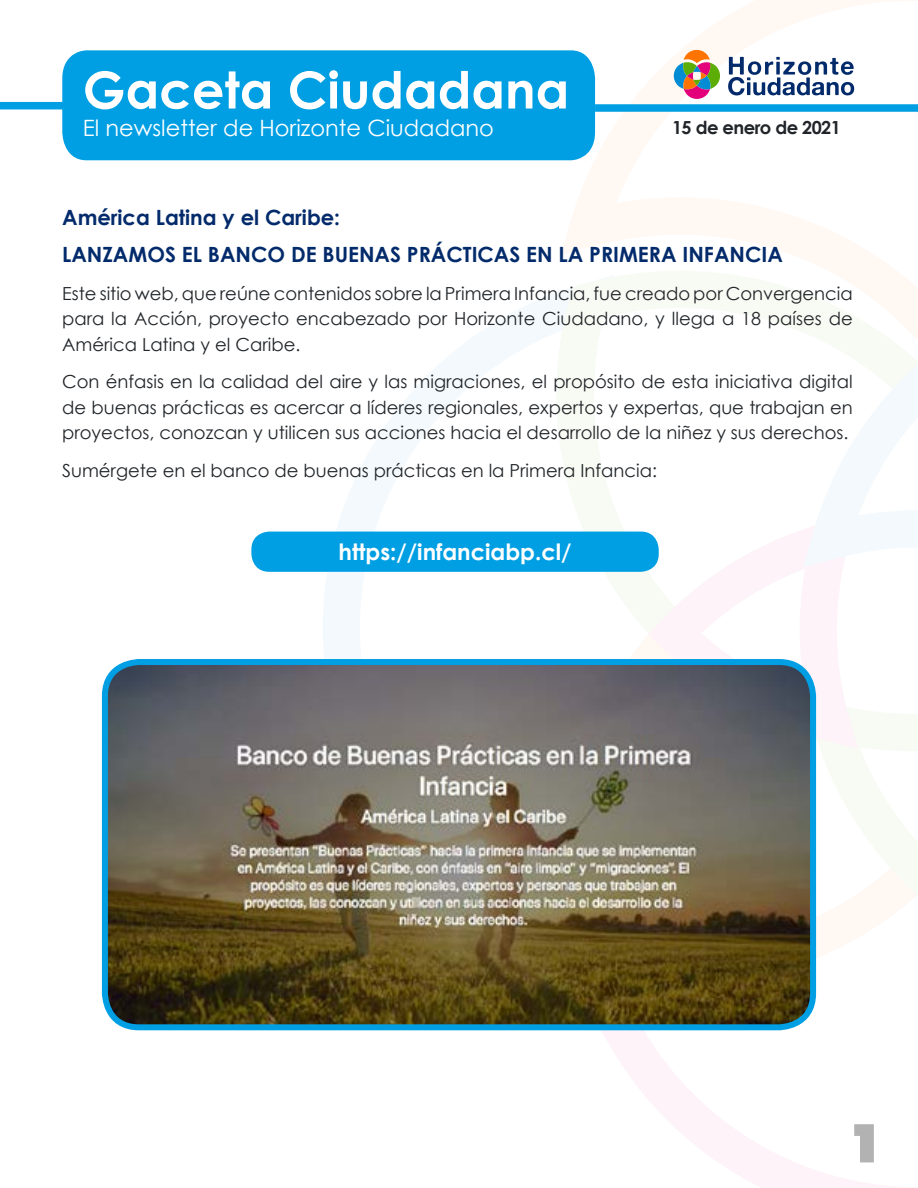
<style>
.page{position:relative;width:918px;height:1188px;background:#fff}
.page>*{position:absolute;margin:0;border:0;box-sizing:border-box;transform-origin:0 0}
.t1{font:700 51px "Century Gothic";color:#fff}
.t2{font:22.5px "Century Gothic";color:#fff}
.t3{font:700 22.5px "Century Gothic";color:#fff}
.t4{font:700 21px/37.5px "Century Gothic";color:#032b6b}
.t5{font:18px/25.5px "Century Gothic";color:#212529;text-align:justify}
.t6{font:700 18px "Century Gothic";letter-spacing:-.03em;color:#212529}
</style>
<div class="page">
<svg style="left:539px;top:987px;width:371px;height:201px"></svg>
<svg style="left:297px;top:302px;width:259px;height:357px"></svg>
<svg style="left:534px;top:0;width:371px;height:404px"></svg>
<svg style="left:556px;top:270px;width:228px;height:329px"></svg>
<svg style="left:622px;top:495px;width:162px;height:164px"></svg>
<svg style="left:784px;top:270px;width:134px;height:717px"></svg>
<svg style="left:59px;top:47px;width:540px;height:117px;background:#14a6e5"></svg>
<div style="left:0;top:102px;width:64px;height:7px;background:#009fe3"></div>
<div style="left:595px;top:104px;width:323px;height:8px;background:#009fe3"></div>
<svg style="left:728px;top:57px;width:126px;height:38px"></svg>
<svg style="left:672px;top:49px;width:49px;height:51px"></svg>
<div style="left:251px;top:532px;width:408px;height:40px;background:#009fe3;border-radius:18px"></div>
<svg style="left:854px;top:1124px;width:20px;height:38px"></svg>
<img style="left:109px;top:662px;width:704px;height:365px">
<div style="left:102px;top:659px;width:714px;height:371px;border:6px solid #009fe3;border-radius:34px"></div>
<h1 class="t1" style="left:83px;top:51px;width:488px">Gaceta Ciudadana</h1>
<p class="t2" style="left:83px;top:112px;width:413px">El newsletter de Horizonte Ciudadano</p>
<p class="t6" style="left:672px;top:114px;width:170px">15 de enero de 2021</p>
<p class="t4" style="left:62px;top:197px;width:722px">América Latina y el Caribe:<br>LANZAMOS EL BANCO DE BUENAS PRÁCTICAS EN LA PRIMERA INFANCIA</p>
<p class="t5" style="left:62px;top:280px;width:792px">Este sitio web, que reúne contenidos sobre la Primera Infancia, fue creado por Convergencia para la Acción, proyecto encabezado por Horizonte Ciudadano, y llega a 18 países de América Latina y el Caribe.</p>
<p class="t5" style="left:62px;top:369px;width:792px">Con énfasis en la calidad del aire y las migraciones, el propósito de esta iniciativa digital de buenas prácticas es acercar a líderes regionales, expertos y expertas, que trabajan en proyectos, conozcan y utilicen sus acciones hacia el desarrollo de la niñez y sus derechos.</p>
<p class="t5" style="left:62px;top:457px;width:596px">Sumérgete en el banco de buenas prácticas en la Primera Infancia:</p>
<p class="t3" style="left:339px;top:535px;width:235px">https://infanciabp.cl/</p>
</div>
